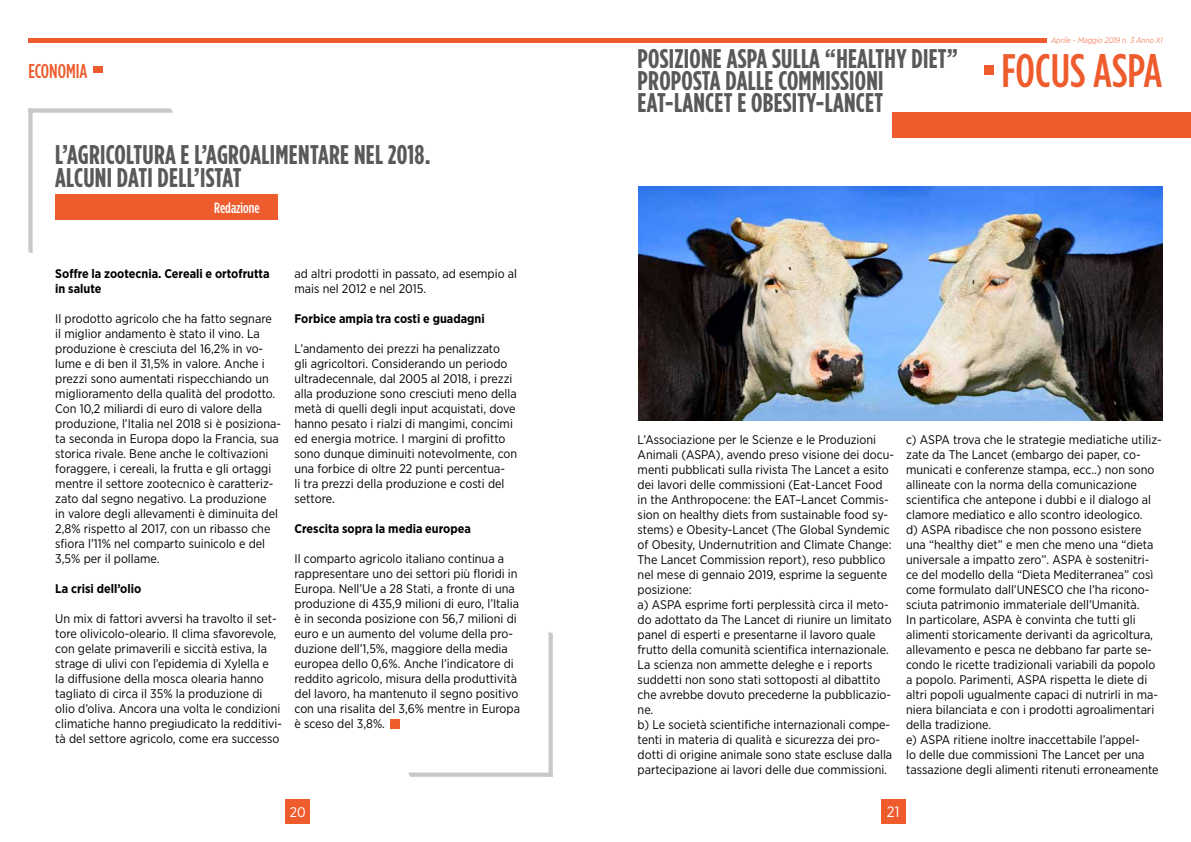
<style>
.page{position:relative;width:1191px;height:842px;background:#fff}
.page>*{position:absolute;margin:0;border:0;box-sizing:border-box;transform-origin:0 0}
.t1{font:500 47px "Gotham Condensed";color:#ee5c2d}
.t2{font:700 27px/22px "Gotham Condensed";letter-spacing:.01em;color:#58595b}
.t3{font:500 20px "Gotham Condensed";color:#ee5c2d}
.t4{font:500 15px "Gotham Condensed";color:#fff}
.t5{font:15px "Gotham Narrow";color:#fff}
.t6{font:14px "Gotham Narrow";color:#fff}
.t7{font:12.5px/15px "Gotham Narrow";color:#000}
.t8{font:700 12.5px/15px "Gotham Narrow";color:#000}
.t9{font:italic 300 8px "Gotham Narrow";color:#ee5c2d}
</style>
<div class="page">
<div style="left:881px;top:799px;width:24px;height:24px;background:#ee5c2d"></div>
<div style="left:28px;top:38px;width:1018px;height:5px;background:#ee5c2d"></div>
<div style="left:285px;top:799px;width:25px;height:24px;background:#ee5c2d"></div>
<div style="left:390px;top:719px;width:9px;height:10px;background:#ee5c2d"></div>
<div style="left:94px;top:67px;width:9px;height:6px;background:#ee5c2d"></div>
<div style="left:55px;top:194px;width:223px;height:26px;background:#ee5c2d"></div>
<svg style="left:28px;top:108px;width:145px;height:145px"></svg>
<svg style="left:408px;top:632px;width:145px;height:145px"></svg>
<div style="left:893px;top:113px;width:298px;height:25px;background:#ee5c2d"></div>
<div style="left:984px;top:66px;width:9px;height:9px;background:#ee5c2d"></div>
<img style="left:638px;top:186px;width:524px;height:235px">
<h3 class="t3" style="left:28px;top:60px;width:38px">ECONOMIA</h3>
<h2 class="t2" style="left:55px;top:142px;width:377px;line-height:23px">L’AGRICOLTURA E L’AGROALIMENTARE NEL 2018.<br>ALCUNI DATI DELL’ISTAT</h2>
<p class="t4" style="left:214px;top:200px;width:47px">REDAZIONE</p>
<p class="t8" style="left:55px;top:266px;width:216px">Soffre la zootecnia. Cereali e ortofrutta in salute</p>
<p class="t7" style="left:55px;top:311px;width:227px">Il prodotto agricolo che ha fatto segnare<br>il miglior andamento è stato il vino. La produzione è cresciuta del 16,2% in vo&shy;lume e di ben il 31,5% in valore. Anche i prezzi sono aumentati rispecchiando un miglioramento della qualità del prodotto.<br>Con 10,2 miliardi di euro di valore della produzione, l’Italia nel 2018 si è posiziona&shy;ta seconda in Europa dopo la Francia, sua storica rivale. Bene anche le coltivazioni foraggere, i cereali, la frutta e gli ortaggi mentre il settore zootecnico è caratteriz&shy;zato dal segno negativo. La produzione<br>in valore degli allevamenti è diminuita del 2,8% rispetto al 2017, con un ribasso che sfiora l’11% nel comparto suinicolo e del 3,5% per il pollame.</p>
<p class="t8" style="left:55px;top:581px;width:88px">La crisi dell’olio</p>
<p class="t7" style="left:55px;top:611px;width:228px">Un mix di fattori avversi ha travolto il set&shy;tore olivicolo-oleario. Il clima sfavorevole, con gelate primaverili e siccità estiva, la strage di ulivi con l’epidemia di Xylella e<br>la diffusione della mosca olearia hanno tagliato di circa il 35% la produzione di olio d’oliva. Ancora una volta le condizioni climatiche hanno pregiudicato la redditivi&shy;tà del settore agricolo, come era successo</p>
<p class="t7" style="left:294px;top:266px;width:224px">ad altri prodotti in passato, ad esempio al mais nel 2012 e nel 2015.</p>
<p class="t8" style="left:294px;top:311px;width:192px">Forbice ampia tra costi e guadagni</p>
<p class="t7" style="left:294px;top:341px;width:224px">L’andamento dei prezzi ha penalizzato<br>gli agricoltori. Considerando un periodo ultradecennale, dal 2005 al 2018, i prezzi alla produzione sono cresciuti meno della metà di quelli degli input acquistati, dove hanno pesato i rialzi di mangimi, concimi ed energia motrice. I margini di profitto sono dunque diminuiti notevolmente, con una forbice di oltre 22 punti percentua-<br>li tra prezzi della produzione e costi del settore.</p>
<p class="t8" style="left:294px;top:521px;width:178px">Crescita sopra la media europea</p>
<p class="t7" style="left:294px;top:551px;width:227px">Il comparto agricolo italiano continua a rappresentare uno dei settori più floridi in Europa. Nell’Ue a 28 Stati, a fronte di una produzione di 435,9 milioni di euro, l’Italia è in seconda posizione con 56,7 milioni di euro e un aumento del volume della pro&shy;duzione dell’1,5%, maggiore della media europea dello 0,6%. Anche l’indicatore di reddito agricolo, misura della produttività del lavoro, ha mantenuto il segno positivo con una risalita del 3,6% mentre in Europa è sceso del 3,8%.</p>
<h2 class="t2" style="left:637px;top:47px;width:101px">POSIZIONE ASPA</h2>
<h2 class="t2" style="left:637px;top:47px;width:322px;text-indent:134px">SULLA “HEALTHY DIET”<br>PROPOSTA DALLE COMMISSIONI<br>EAT-LANCET E OBESITY-LANCET</h2>
<p class="t9" style="left:1051px;top:35px;width:113px">Aprile - Maggio 2019 n. 3 Anno XI</p>
<h1 class="t1" style="left:1001px;top:44px;width:162px">FOCUS ASPA</h1>
<p class="t7" style="left:637px;top:432px;width:258px">L’Associazione per le Scienze e le Produzioni Animali (ASPA), avendo preso visione dei docu&shy;menti pubblicati sulla rivista The Lancet a esito dei lavori delle commissioni (Eat-Lancet Food in the Anthropocene: the EAT–Lancet Commis&shy;sion on healthy diets from sustainable food sy&shy;stems) e Obesity-Lancet (The Global Syndemic of Obesity, Undernutrition and Climate Change:<br>The Lancet Commission report), reso pubblico nel mese di gennaio 2019, esprime la seguente posizione:<br>a) ASPA esprime forti perplessità circa il meto&shy;do adottato da The Lancet di riunire un limitato panel di esperti e presentarne il lavoro quale frutto della comunità scientifica internazionale.<br>La scienza non ammette deleghe e i reports suddetti non sono stati sottoposti al dibattito che avrebbe dovuto precederne la pubblicazio&shy;ne.<br>b) Le società scientifiche internazionali compe&shy;tenti in materia di qualità e sicurezza dei pro&shy;dotti di origine animale sono state escluse dalla partecipazione ai lavori delle due commissioni.</p>
<p class="t7" style="left:906px;top:432px;width:257px">c) ASPA trova che le strategie mediatiche utiliz&shy;zate da The Lancet (embargo dei paper, co&shy;municati e conferenze stampa, ecc..) non sono allineate con la norma della comunicazione scientifica che antepone i dubbi e il dialogo al clamore mediatico e allo scontro ideologico.<br>d) ASPA ribadisce che non possono esistere una “healthy diet” e men che meno una “dieta universale a impatto zero”. ASPA è sostenitri&shy;ce del modello della “Dieta Mediterranea” così come formulato dall’UNESCO che l’ha ricono&shy;sciuta patrimonio immateriale dell’Umanità.<br>In particolare, ASPA è convinta che tutti gli alimenti storicamente derivanti da agricoltura, allevamento e pesca ne debbano far parte se&shy;condo le ricette tradizionali variabili da popolo a popolo. Parimenti, ASPA rispetta le diete di altri popoli ugualmente capaci di nutrirli in ma&shy;niera bilanciata e con i prodotti agroalimentari della tradizione.<br>e) ASPA ritiene inoltre inaccettabile l’appel-<br>lo delle due commissioni The Lancet per una tassazione degli alimenti ritenuti erroneamente</p>
<p class="t6" style="left:290px;top:803px;width:17px">20</p>
<p class="t5" style="left:887px;top:803px;width:14px">21</p>
</div>
